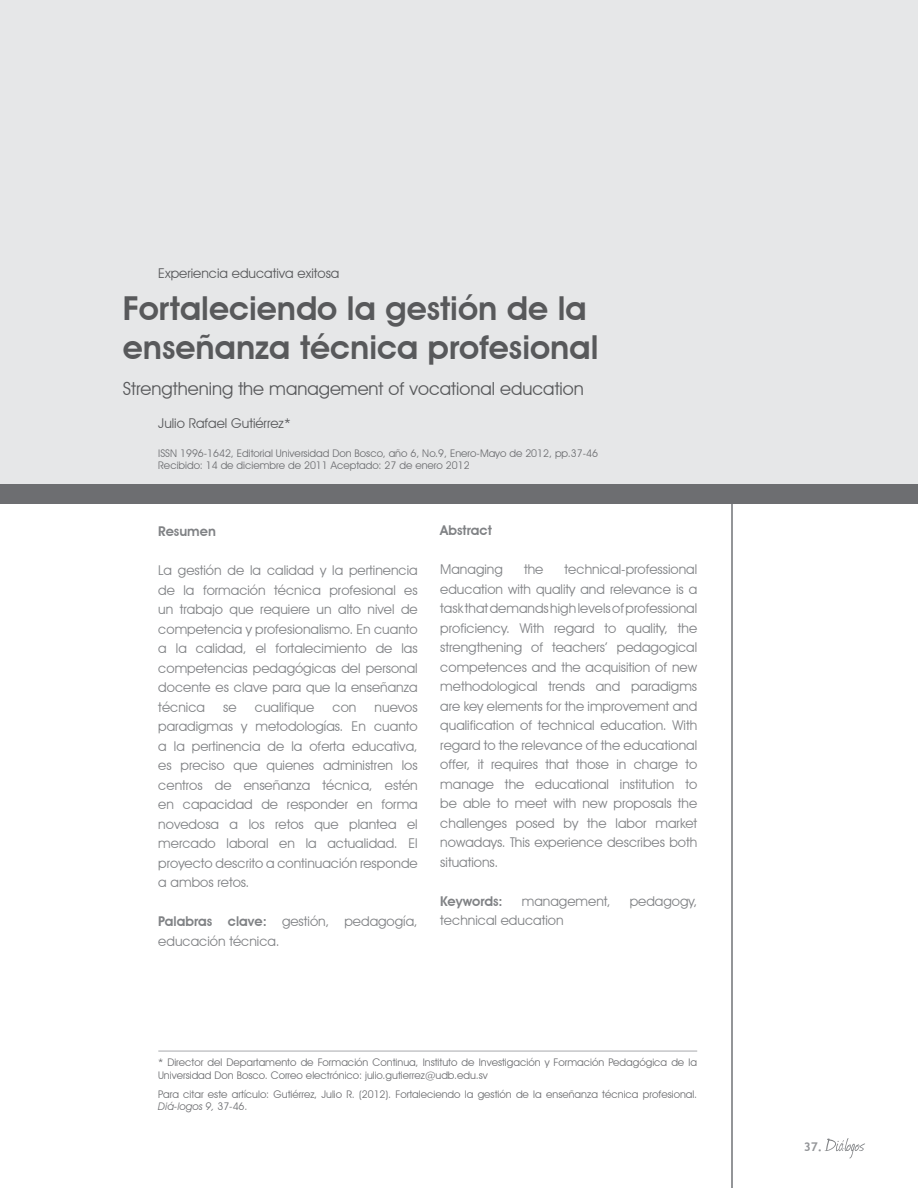
<style>
.page{position:relative;width:918px;height:1188px;background:#fff}
.page>*{position:absolute;margin:0;border:0;box-sizing:border-box;transform-origin:0 0}
.t1{font:600 33px/39.6px "Avant Garde IT Cby BT";color:#58595b}
.t2{font:18px "Avant Garde IT Cby BT";color:#58595b}
.t3{font:13.5px/19.5px "Avant Garde IT Cby BT";color:#808285;text-align:justify}
.t4{font:13.5px "Avant Garde IT Cby BT";color:#58595b}
.t5{font:600 13.5px "Avant Garde IT Cby BT";color:#808285}
.t6{font:700 12px "Trebuchet MS";color:#939598}
.t7{font:10.5px/12.6px "Avant Garde IT Cby BT";color:#6d6e71}
.s1{font-weight:600}
.s2{font-style:italic}
</style>
<div class="page">
<hr style="left:732px;top:0;width:1px;height:1188px;background:#939598">
<svg style="left:825px;top:1138px;width:40px;height:20px"></svg>
<div style="left:0;top:0;width:918px;height:484px;background:#e6e7e8"></div>
<div style="left:0;top:484px;width:918px;height:20px;background:#6d6e71"></div>
<hr style="left:158px;top:1051px;width:539px;height:1px;background:#a7a9ac">
<p class="t4" style="left:158px;top:265px;width:183px">Experiencia educativa exitosa</p>
<h1 class="t1" style="left:123px;top:288px;width:477px">Fortaleciendo la gestión de la enseñanza técnica profesional</h1>
<h2 class="t2" style="left:123px;top:378px;width:462px">Strengthening the management of vocational education</h2>
<p class="t4" style="left:158px;top:415px;width:134px">Julio Rafael Gutiérrez*</p>
<p class="t7" style="left:158px;top:447px;width:441px">ISSN 1996-1642, Editorial Universidad Don Bosco, año 6, No.9, Enero-Mayo de 2012, pp.37-46<br>Recibido: 14 de diciembre de 2011 Aceptado: 27 de enero 2012</p>
<p class="t5" style="left:158px;top:523px;width:59px">Resumen</p>
<p class="t3" style="left:158px;top:560px;width:261px">La gestión de la calidad y la pertinencia de la formación técnica profesional es un trabajo que requiere un alto nivel de competencia y profesionalismo. En cuanto a la calidad, el fortalecimiento de las competencias pedagógicas del personal docente es clave para que la enseñanza técnica</p>
<p class="t3" style="left:223px;top:697px;width:15px">se</p>
<p class="t3" style="left:255px;top:697px;width:61px">cualifique</p>
<p class="t3" style="left:333px;top:697px;width:25px">con</p>
<p class="t3" style="left:158px;top:697px;width:261px;text-indent:216px">nuevos paradigmas y metodologías. En cuanto a la pertinencia de la oferta educativa, es preciso que quienes administren los centros de enseñanza técnica, estén en capacidad de responder en forma novedosa a los retos que plantea el mercado laboral en la actualidad. El proyecto descrito a continuación responde a ambos retos.</p>
<p class="t3" style="left:158px;top:911px;width:261px"><span class="s1">Palabras clave:</span> gestión, pedagogía, educación técnica.</p>
<p class="t5" style="left:440px;top:523px;width:53px">Abstract</p>
<p class="t3" style="left:440px;top:560px;width:64px">Managing</p>
<p class="t3" style="left:524px;top:560px;width:21px">the</p>
<p class="t3" style="left:440px;top:560px;width:258px;text-indent:124px">technical-professional education with quality and relevance is a task that demands high levels of professional proficiency. With regard to quality, the strengthening of teachers’ pedagogical competences and the acquisition of new methodological trends and paradigms are key elements for the improvement and qualification of technical education. With regard to the relevance of the educational offer, it requires that those in charge to manage the educational institution to be able to meet with new proposals the challenges posed by the labor market nowadays. This experience describes both situations.</p>
<p class="t5" style="left:440px;top:893px;width:64px">Keywords:</p>
<p class="t3" style="left:522px;top:891px;width:90px">management,</p>
<p class="t3" style="left:630px;top:891px;width:69px">pedagogy,</p>
<p class="t3" style="left:440px;top:911px;width:125px">technical education</p>
<p class="t7" style="left:158px;top:1056px;width:540px">* Director del Departamento de Formación Continua, Instituto de Investigación y Formación Pedagógica de la<br>Universidad Don Bosco. Correo electrónico: julio.gutierrez@udb.edu.sv</p>
<p class="t7" style="left:158px;top:1087px;width:540px">Para citar este artículo: Gutiérrez, Julio R. (2012). Fortaleciendo la gestión de la enseñanza técnica profesional.<br><span class="s2">Diá-logos 9,</span> 37-46.</p>
<p class="t6" style="left:804px;top:1139px;width:20px">37.</p>
</div>
